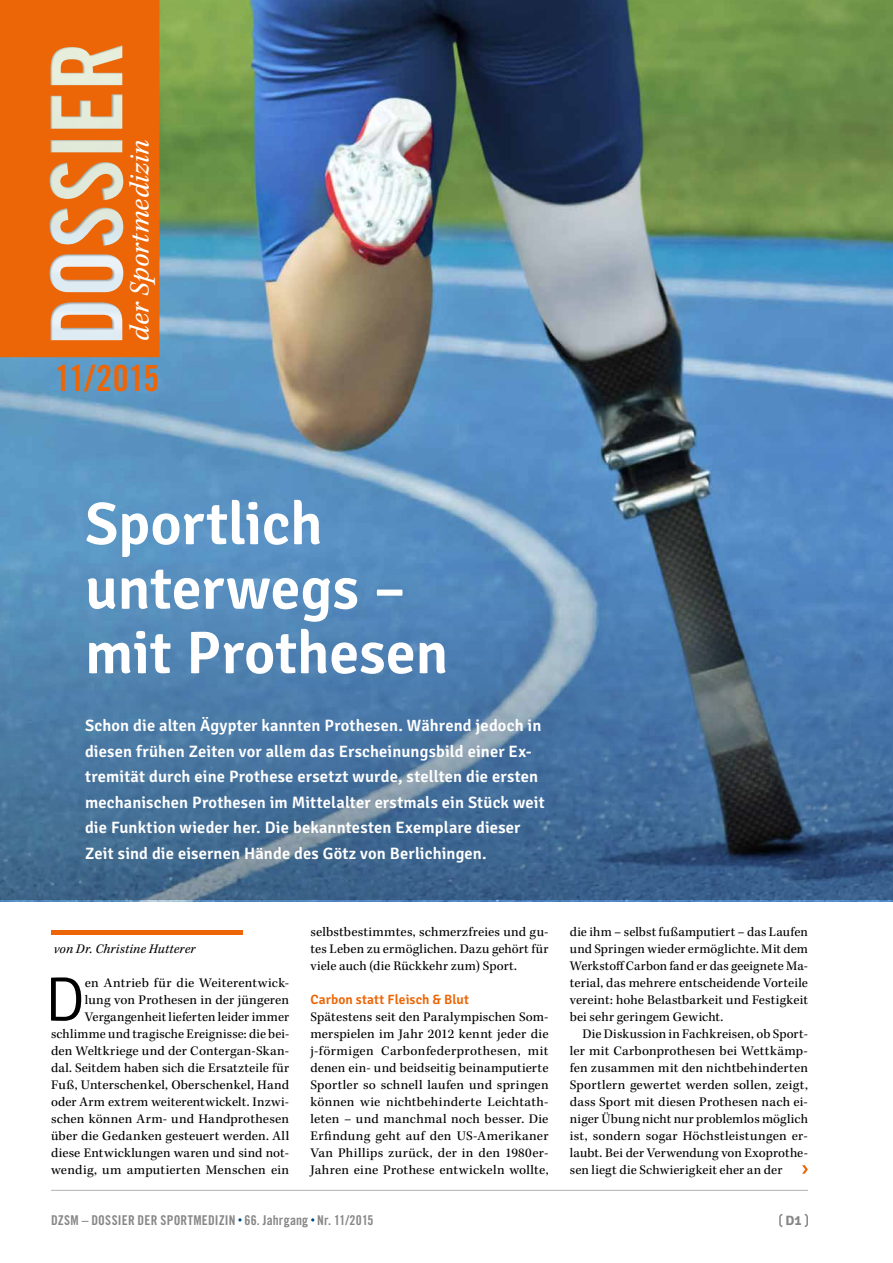
<style>
.page{position:relative;width:893px;height:1263px;background:#fff}
.page>*{position:absolute;margin:0;border:0;box-sizing:border-box;transform-origin:0 0}
.t1{font:300 62.85px "Signika";color:#000}
.t2{font:600 60px/64.5px "Signika";letter-spacing:-.005em;color:#fff}
.t3{font:36px "Trade Gothic LT Std Bd Cn 20";letter-spacing:-.02em;color:#ec6608}
.t4{font:italic 28.5px "Kepler Std";letter-spacing:.01em;color:#fff}
.t5{font:600 16.5px/25.5px "Signika";letter-spacing:.01em;color:#fff}
.t6{font:13.5px/17px "Kepler Std";letter-spacing:.01em;color:#000;text-align:justify}
.t7{font:13.5px "Trade Gothic LT Std Bd Cn 20";letter-spacing:.015em;color:#878787}
.t8{font:600 13.5px "Signika";letter-spacing:.01em;color:#ec6608}
.t9{font:italic 13.5px "Kepler Std";letter-spacing:.015em;color:#000}
.t10{font:700 13.5px "Signika";color:#878787}
</style>
<div class="page">
<img style="left:0;top:0;width:893px;height:901px">
<svg style="left:802px;top:1165px;width:6px;height:9px"></svg>
<hr style="left:51px;top:930px;width:191px;height:4px;background:#ec6608">
<svg style="left:0;top:557px;width:893px;height:342px;background:#4b759f"></svg>
<hr style="left:51px;top:1190px;width:757px;height:1px;background:#b3b2b2">
<svg style="left:779px;top:1214px;width:4px;height:13px"></svg>
<svg style="left:804px;top:1213px;width:4px;height:14px"></svg>
<div style="left:0;top:0;width:159px;height:357px;background:#ec6608"></div>
<div style="left:48px;top:45px;width:76px;height:297px;background:#000;opacity:.3"></div>
<div style="left:128px;top:40px;width:30px;height:301px;background:#ec6608"></div>
<h3 class="t4" style="left:123px;top:341px;width:202px;rotate:-90deg">der Sportmedizin</h3>
<h3 class="t3" style="left:55px;top:356px;width:106px">11/2015</h3>
<h2 class="t2" style="left:85px;top:492px;width:365px">Sportlich unterwegs – mit Prothesen</h2>
<p class="t5" style="left:85px;top:713px;width:461px">Schon die alten Ägypter kannten Prothesen. Während jedoch in diesen frühen Zeiten vor allem das Erscheinungsbild einer Ex&shy;tremität durch eine Prothese ersetzt wurde, stellten die ersten mechanischen Prothesen im Mittelalter erstmals ein Stück weit die Funktion wieder her. Die bekanntesten Exemplare dieser Zeit sind die eisernen Hände des Götz von Berlichingen.</p>
<p class="t9" style="left:54px;top:941px;width:143px">von Dr. Christine Hutterer</p>
<p class="t6" style="left:51px;top:974px;width:240px;text-align:right">en Antrieb für die Weiterentwick-<br>lung von Prothesen in der jüngeren Vergangenheit lieferten leider immer schlimme und tragische Ereignisse: die bei&shy;den Weltkriege und der Contergan-Skan&shy;dal. Seitdem haben sich die Ersatzteile für Fuß, Unterschenkel, Oberschenkel, Hand oder Arm extrem weiterentwickelt. Inzwi&shy;schen können Arm- und Handprothesen über die Gedanken gesteuert werden. All diese Entwicklungen waren und sind not&shy;wendig, um amputierten Menschen ein</p>
<h1 class="t1" style="left:45px;top:965px;width:42px">D</h1>
<p class="t6" style="left:310px;top:923px;width:240px">selbstbestimmtes, schmerzfreies und gu&shy;tes Leben zu ermöglichen. Dazu gehört für viele auch (die Rückkehr zum) Sport.</p>
<p class="t8" style="left:310px;top:991px;width:160px">Carbon statt Fleisch &amp; Blut</p>
<p class="t6" style="left:310px;top:1008px;width:240px">Spätestens seit den Paralympischen Som&shy;merspielen im Jahr 2012 kennt jeder die j-förmigen Carbonfederprothesen, mit denen ein- und beidseitig beinamputierte Sportler so schnell laufen und springen können wie nichtbehinderte Leichtath&shy;leten – und manchmal noch besser. Die Erfindung geht auf den US-Amerikaner Van Phillips zurück, der in den 1980er-Jahren eine Prothese entwickeln wollte,</p>
<p class="t7" style="left:51px;top:1212px;width:324px">DZSM – DOSSIER DER SPORTMEDIZIN 66. Jahrgang Nr. 11/2015</p>
<p class="t6" style="left:570px;top:923px;width:240px">die ihm – selbst fußamputiert – das Laufen und Springen wieder ermöglichte. Mit dem Werkstoff Carbon fand er das geeignete Ma&shy;terial, das mehrere entscheidende Vorteile vereint: hohe Belastbarkeit und Festigkeit bei sehr geringem Gewicht.</p>
<p class="t6" style="left:570px;top:1025px;width:240px;text-indent:13px">Die Diskussion in Fachkreisen, ob Sport&shy;ler mit Carbonprothesen bei Wettkämp&shy;fen zusammen mit den nichtbehinderten Sportlern gewertet werden sollen, zeigt, dass Sport mit diesen Prothesen nach ei&shy;niger Übung nicht nur problemlos möglich ist, sondern sogar Höchstleistungen er&shy;laubt. Bei der Verwendung von Exoprothe&shy;sen liegt die Schwierigkeit eher an der</p>
<p class="t10" style="left:785px;top:1212px;width:18px">D1</p>
</div>
